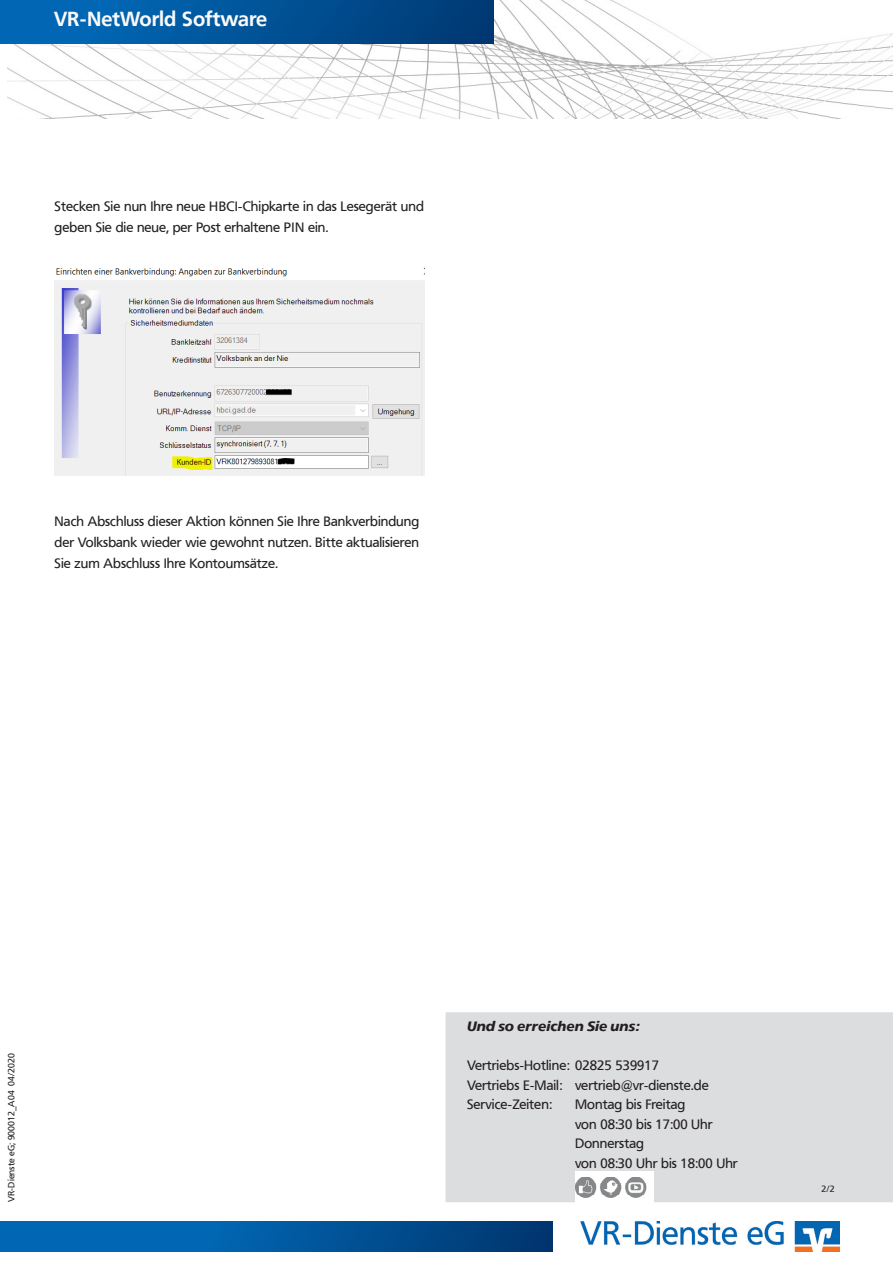
<style>
.page{position:relative;width:893px;height:1263px;background:#fff}
.page>*{position:absolute;margin:0;border:0;box-sizing:border-box;transform-origin:0 0}
.t1{font:700 20.25px "Frutiger VR";color:#fbf9f9}
.t2{font:13.5px/19.5px "Frutiger VR";color:#231f20}
.t3{font:italic 700 13.5px "Frutiger VR";color:#231f20}
.t4{font:9px "Frutiger VR";color:#231f20}
</style>
<div class="page">
<img style="left:7px;top:0;width:886px;height:119px">
<svg style="left:0;top:1222px;width:552px;height:30px;background:#00569d"></svg>
<div style="left:0;top:0;width:493px;height:43px;background:linear-gradient(to right,#016dbd,#003a74)"></div>
<img style="left:581px;top:1221px;width:258px;height:31px">
<div style="left:446px;top:1012px;width:447px;height:190px;background:#dcdddf"></div>
<img style="left:576px;top:1172px;width:77px;height:30px">
<img style="left:54px;top:267px;width:371px;height:208px">
<h1 class="t1" style="left:54px;top:7px;width:215px">VR-NetWorld Software</h1>
<p class="t2" style="left:55px;top:196px;width:371px;line-height:21px">Stecken Sie nun Ihre neue HBCI-Chipkarte in das Lesegerät und geben Sie die neue, per Post erhaltene PIN ein.</p>
<p class="t2" style="left:55px;top:511px;width:366px;line-height:21px;text-align:justify">Nach Abschluss dieser Aktion können Sie Ihre Bankverbindung der Volksbank wieder wie gewohnt nutzen. Bitte aktualisieren Sie zum Abschluss Ihre Kontoumsätze.</p>
<p class="t4" style="left:6px;top:1202px;width:150px;rotate:-90deg">VR-Dienste eG; 900012_A04 04/2020</p>
<p class="t3" style="left:467px;top:1018px;width:174px">Und so erreichen Sie uns:</p>
<p class="t2" style="left:467px;top:1056px;width:243px">Vertriebs-Hotline: 02825 539917<br>Vertriebs E-Mail: vertrieb@vr-dienste.de<br>Service-Zeiten:</p>
<p class="t2" style="left:575px;top:1095px;width:164px">Montag bis Freitag<br>von 08:30 bis 17:00 Uhr<br>Donnerstag<br>von 08:30 Uhr bis 18:00 Uhr</p>
<p class="t4" style="left:822px;top:1183px;width:14px">2/2</p>
</div>
